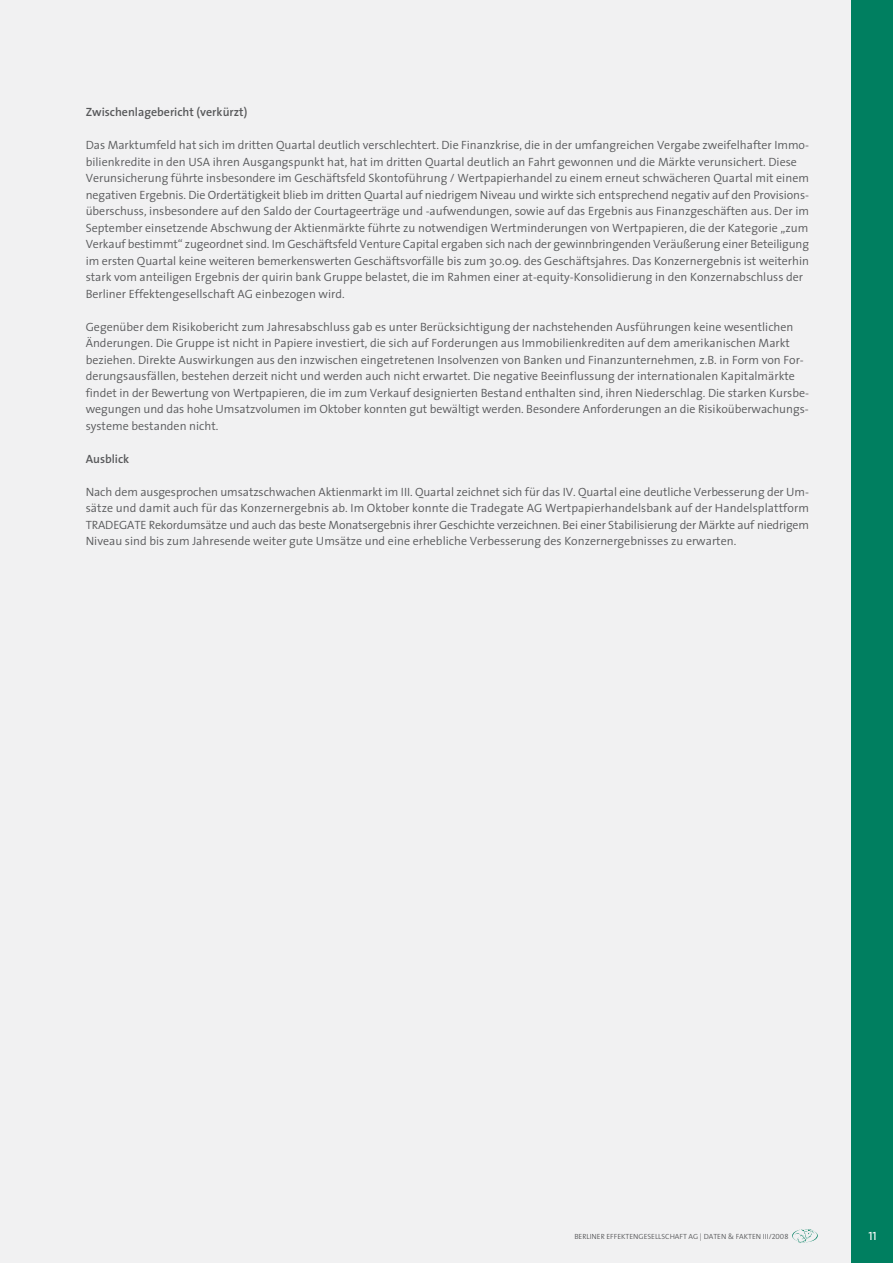
<style>
.page{position:relative;width:893px;height:1263px;background:#fff}
.page>*{position:absolute;margin:0;border:0;box-sizing:border-box;transform-origin:0 0}
.t1{font:300 12px/16.5px "The Sans";color:#58595b}
.t2{font:600 12px "The Sans";color:#58595b}
.t3{font:12px "The Sans Caps";color:#fff}
.t4{font:300 7.5px "The Sans";color:#58595b}
.s1{font-family:"The Sans Semi Light Caps";font-weight:400}
</style>
<div class="page">
<div style="left:1px;top:0;width:891px;height:1262px;background:#f1f1f2"></div>
<svg style="left:792px;top:1229px;width:25px;height:14px"></svg>
<div style="left:851px;top:0;width:41px;height:1262px;background:#007f60"></div>
<p class="t2" style="left:86px;top:108px;width:163px">Zwischenlagebericht (verkürzt)</p>
<p class="t1" style="left:86px;top:138px;width:724px">Das Marktumfeld hat sich im dritten Quartal deutlich verschlechtert. Die Finanzkrise, die in der umfangreichen Vergabe zweifelhafter Immo&shy;bilienkredite in den USA ihren Ausgangspunkt hat, hat im dritten Quartal deutlich an Fahrt gewonnen und die Märkte verunsichert. Diese Verunsicherung führte insbesondere im Geschäftsfeld Skontoführung / Wertpapierhandel zu einem erneut schwächeren Quartal mit einem negativen Ergebnis. Die Ordertätigkeit blieb im dritten Quartal auf niedrigem Niveau und wirkte sich entsprechend negativ auf den Provisions&shy;überschuss, insbesondere auf den Saldo der Courtageerträge und -aufwendungen, sowie auf das Ergebnis aus Finanzgeschäften aus. Der im September einsetzende Abschwung der Aktienmärkte führte zu notwendigen Wertminderungen von Wertpapieren, die der Kategorie „zum Verkauf bestimmt“ zugeordnet sind. Im Geschäftsfeld Venture Capital ergaben sich nach der gewinnbringenden Veräußerung einer Beteiligung im ersten Quartal keine weiteren bemerkenswerten Geschäftsvorfälle bis zum 30.09. des Geschäftsjahres. Das Konzernergebnis ist weiterhin stark vom anteiligen Ergebnis der quirin bank Gruppe belastet, die im Rahmen einer at-equity-Konsolidierung in den Konzernabschluss der Berliner Effektengesellschaft AG einbezogen wird.</p>
<p class="t1" style="left:86px;top:320px;width:724px">Gegenüber dem Risikobericht zum Jahresabschluss gab es unter Berücksichtigung der nachstehenden Ausführungen keine wesentlichen Änderungen. Die Gruppe ist nicht in Papiere investiert, die sich auf Forderungen aus Immobilienkrediten auf dem amerikanischen Markt beziehen. Direkte Auswirkungen aus den inzwischen eingetretenen Insolvenzen von Banken und Finanzunternehmen, z.B. in Form von For&shy;derungsausfällen, bestehen derzeit nicht und werden auch nicht erwartet. Die negative Beeinflussung der internationalen Kapitalmärkte findet in der Bewertung von Wertpapieren, die im zum Verkauf designierten Bestand enthalten sind, ihren Niederschlag. Die starken Kursbe&shy;wegungen und das hohe Umsatzvolumen im Oktober konnten gut bewältigt werden. Besondere Anforderungen an die Risikoüberwachungs&shy;systeme bestanden nicht.</p>
<p class="t2" style="left:86px;top:454px;width:45px">Ausblick</p>
<p class="t1" style="left:86px;top:485px;width:724px;text-align:justify">Nach dem ausgesprochen umsatzschwachen Aktienmarkt im III. Quartal zeichnet sich für das IV. Quartal eine deutliche Verbesserung der Um&shy;sätze und damit auch für das Konzernergebnis ab. Im Oktober konnte die Tradegate AG Wertpapierhandelsbank auf der Handelsplattform TRADEGATE Rekordumsätze und auch das beste Monatsergebnis ihrer Geschichte verzeichnen. Bei einer Stabilisierung der Märkte auf niedrigem Niveau sind bis zum Jahresende weiter gute Umsätze und eine erhebliche Verbesserung des Konzernergebnisses zu erwarten.</p>
<p class="t4" style="left:574px;top:1233px;width:215px">BERLINER EFFEKTENGESELLSCHAFT AG | DATEN &amp; FAKTEN III/<span class="s1">2008</span></p>
<p class="t3" style="left:868px;top:1229px;width:10px">11</p>
</div>
